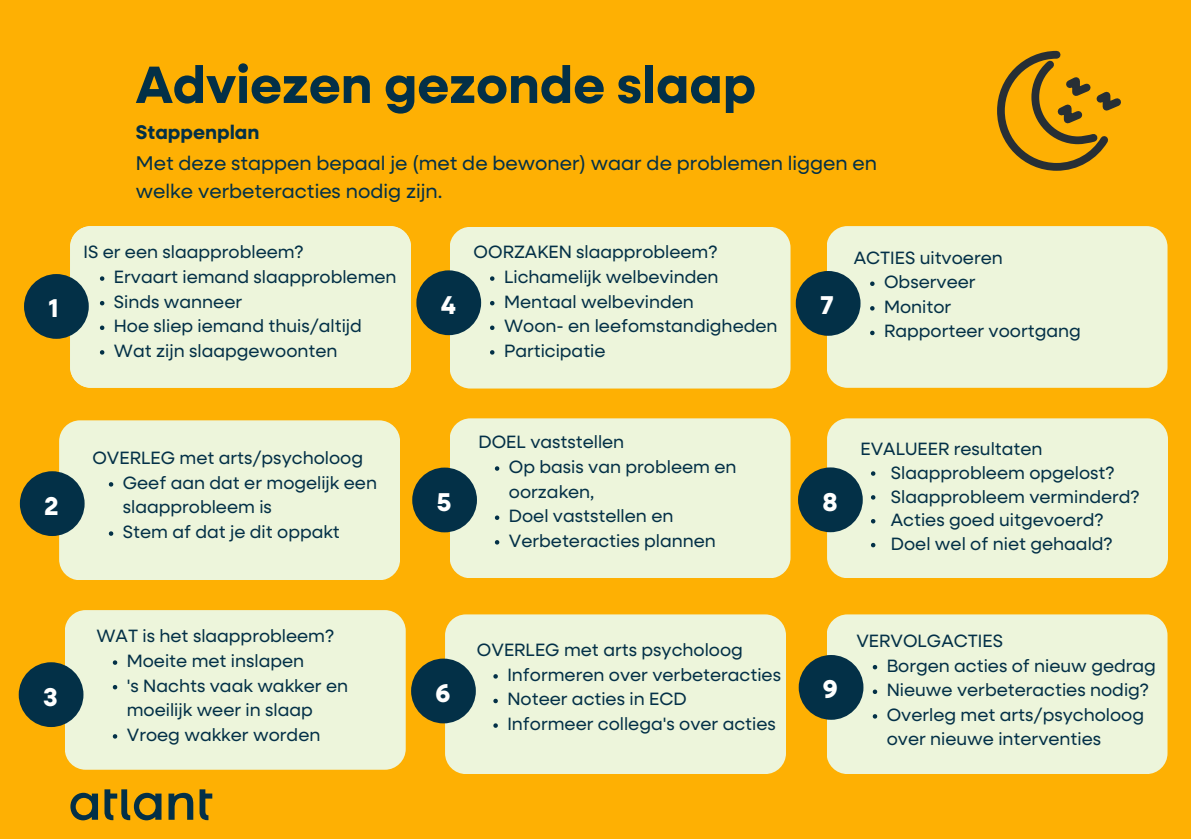
<style>
.page{position:relative;width:1191px;height:839px;background:#fff}
.page>*{position:absolute;margin:0;border:0;box-sizing:border-box;transform-origin:0 0}
.t1{font:700 52.6px "Neulis Sans";color:#033047}
.t2{font:700 25.8px "Neulis Sans";color:#fff}
.t3{font:19.8px/27.6px "Neulis Sans";color:#033047}
.t4{font:700 19.8px "Neulis Sans";color:#033047}
.t5{font:700 18.8px "The Sans C4 s";color:#fff}
.t6{font:17.8px/24.6px "Neulis Sans";color:#033047}
</style>
<div class="page">
<div style="left:0;top:0;width:1191px;height:838px;background:#feb003"></div>
<div style="left:70px;top:226px;width:341px;height:162px;background:#edf5db"></div>
<div style="left:65px;top:610px;width:341px;height:159px;background:#edf5db;border-radius:21px"></div>
<div style="left:450px;top:227px;width:341px;height:161px;background:#edf5db;border-radius:21px"></div>
<svg style="left:490px;top:276px;width:4px;height:5px"></svg>
<svg style="left:490px;top:301px;width:4px;height:4px"></svg>
<svg style="left:490px;top:325px;width:4px;height:5px"></svg>
<svg style="left:490px;top:350px;width:4px;height:4px"></svg>
<div style="left:450px;top:418px;width:340px;height:160px;background:#edf5db;border-radius:21px"></div>
<div style="left:827px;top:614px;width:340px;height:160px;background:#edf5db;border-radius:21px"></div>
<svg style="left:873px;top:665px;width:4px;height:4px"></svg>
<svg style="left:873px;top:689px;width:4px;height:5px"></svg>
<svg style="left:873px;top:714px;width:4px;height:4px"></svg>
<div style="left:59px;top:420px;width:341px;height:160px;background:#edf5db;border-radius:21px"></div>
<div style="left:445px;top:614px;width:341px;height:160px;background:#edf5db;border-radius:21px"></div>
<div style="left:827px;top:226px;width:340px;height:162px;background:#edf5db;border-radius:21px"></div>
<div style="left:827px;top:418px;width:341px;height:160px;background:#edf5db;border-radius:21px"></div>
<div style="left:24px;top:274px;width:65px;height:65px;background:#033047;border-radius:50%"></div>
<svg style="left:870px;top:281px;width:5px;height:5px"></svg>
<svg style="left:870px;top:306px;width:5px;height:4px"></svg>
<svg style="left:870px;top:331px;width:5px;height:4px"></svg>
<svg style="left:871px;top:471px;width:4px;height:4px"></svg>
<svg style="left:871px;top:495px;width:4px;height:4px"></svg>
<svg style="left:871px;top:519px;width:4px;height:4px"></svg>
<svg style="left:871px;top:543px;width:4px;height:4px"></svg>
<div style="left:20px;top:471px;width:65px;height:65px;background:#033047;border-radius:50%"></div>
<div style="left:19px;top:662px;width:64px;height:65px;background:#033047;border-radius:50%"></div>
<div style="left:796px;top:271px;width:65px;height:65px;background:#033047;border-radius:50%"></div>
<div style="left:798px;top:467px;width:65px;height:65px;background:#033047;border-radius:50%"></div>
<div style="left:799px;top:655px;width:64px;height:64px;background:#033047;border-radius:50%"></div>
<div style="left:416px;top:270px;width:65px;height:65px;background:#033047;border-radius:50%"></div>
<div style="left:412px;top:467px;width:65px;height:65px;background:#033047;border-radius:50%"></div>
<div style="left:411px;top:658px;width:65px;height:65px;background:#033047;border-radius:50%"></div>
<svg style="left:169px;top:792px;width:24px;height:27px"></svg>
<svg style="left:70px;top:792px;width:28px;height:28px"></svg>
<svg style="left:200px;top:789px;width:12px;height:31px"></svg>
<svg style="left:104px;top:789px;width:58px;height:31px"></svg>
<svg style="left:997px;top:51px;width:124px;height:120px"></svg>
<svg style="left:495px;top:466px;width:4px;height:4px"></svg>
<svg style="left:495px;top:515px;width:4px;height:5px"></svg>
<svg style="left:495px;top:540px;width:4px;height:4px"></svg>
<svg style="left:113px;top:660px;width:4px;height:4px"></svg>
<svg style="left:113px;top:685px;width:4px;height:4px"></svg>
<svg style="left:113px;top:734px;width:4px;height:4px"></svg>
<svg style="left:100px;top:276px;width:4px;height:5px"></svg>
<svg style="left:100px;top:301px;width:4px;height:4px"></svg>
<svg style="left:100px;top:325px;width:4px;height:5px"></svg>
<svg style="left:100px;top:350px;width:4px;height:4px"></svg>
<svg style="left:109px;top:482px;width:4px;height:4px"></svg>
<svg style="left:109px;top:531px;width:4px;height:5px"></svg>
<svg style="left:493px;top:674px;width:5px;height:4px"></svg>
<svg style="left:493px;top:698px;width:5px;height:5px"></svg>
<svg style="left:493px;top:723px;width:5px;height:4px"></svg>
<p class="t2" style="left:48px;top:297px;width:12px">1</p>
<p class="t1" style="left:136px;top:62px;width:622px">Adviezen gezonde slaap</p>
<p class="t4" style="left:136px;top:124px;width:125px">Stappenplan</p>
<p class="t3" style="left:136px;top:150px;width:743px">Met deze stappen bepaal je (met de bewoner) waar de problemen liggen en welke verbeteracties nodig zijn.</p>
<p class="t6" style="left:84px;top:241px;width:222px">IS er een slaapprobleem?</p>
<p class="t6" style="left:114px;top:266px;width:284px">Ervaart iemand slaapproblemen</p>
<p class="t6" style="left:114px;top:290px;width:130px">Sinds wanneer</p>
<p class="t6" style="left:114px;top:315px;width:249px">Hoe sliep iemand thuis/altijd</p>
<p class="t6" style="left:114px;top:339px;width:225px">Wat zijn slaapgewoonten</p>
<p class="t2" style="left:441px;top:294px;width:17px">4</p>
<p class="t6" style="left:474px;top:241px;width:245px">OORZAKEN slaapprobleem?</p>
<h1 class="t6" style="left:504px;top:266px;width:216px">Lichamelijk welbevinden</h1>
<h3 class="t6" style="left:504px;top:290px;width:191px">Mentaal welbevinden</h3>
<p class="t6" style="left:504px;top:315px;width:275px">Woon- en leefomstandigheden</p>
<p class="t6" style="left:504px;top:339px;width:103px">Participatie</p>
<p class="t2" style="left:820px;top:294px;width:15px">7</p>
<p class="t6" style="left:854px;top:246px;width:151px">ACTIES uitvoeren</p>
<p class="t6" style="left:884px;top:271px;width:93px">Observeer</p>
<p class="t6" style="left:884px;top:295px;width:69px">Monitor</p>
<p class="t6" style="left:884px;top:320px;width:198px">Rapporteer voortgang</p>
<p class="t2" style="left:44px;top:494px;width:16px">2</p>
<p class="t6" style="left:92px;top:447px;width:272px">OVERLEG met arts/psycholoog</p>
<p class="t6" style="left:123px;top:471px;width:256px">Geef aan dat er mogelijk een slaapprobleem is</p>
<p class="t6" style="left:123px;top:520px;width:219px">Stem af dat je dit oppakt</p>
<p class="t2" style="left:437px;top:491px;width:16px">5</p>
<p class="t6" style="left:478px;top:431px;width:147px">DOEL vaststellen</p>
<p class="t6" style="left:509px;top:455px;width:229px">Op basis van probleem en oorzaken,</p>
<p class="t6" style="left:509px;top:505px;width:166px">Doel vaststellen en</p>
<p class="t6" style="left:509px;top:529px;width:209px">Verbeteracties plannen</p>
<p class="t2" style="left:822px;top:490px;width:17px">8</p>
<p class="t6" style="left:861px;top:437px;width:183px">EVALUEER resultaten</p>
<p class="t6" style="left:891px;top:461px;width:225px">Slaapprobleem opgelost?</p>
<p class="t6" style="left:891px;top:485px;width:250px">Slaapprobleem verminderd?</p>
<p class="t6" style="left:891px;top:509px;width:214px">Acties goed uitgevoerd?</p>
<p class="t6" style="left:891px;top:533px;width:223px">Doel wel of niet gehaald?</p>
<p class="t2" style="left:43px;top:685px;width:16px">3</p>
<p class="t5" style="left:45px;top:682px;width:11px">3</p>
<p class="t6" style="left:96px;top:625px;width:239px">WAT is het slaapprobleem?</p>
<p class="t6" style="left:127px;top:649px;width:179px">Moeite met inslapen</p>
<p class="t6" style="left:127px;top:674px;width:223px">'s Nachts vaak wakker en moeilijk weer in slaap</p>
<p class="t6" style="left:127px;top:723px;width:195px">Vroeg wakker worden</p>
<p class="t5" style="left:438px;top:678px;width:11px">3</p>
<p class="t2" style="left:435px;top:681px;width:16px">6</p>
<p class="t6" style="left:477px;top:639px;width:267px">OVERLEG met arts psycholoog</p>
<p class="t6" style="left:507px;top:663px;width:275px">Informeren over verbeteracties</p>
<p class="t6" style="left:507px;top:688px;width:181px">Noteer acties in ECD</p>
<p class="t6" style="left:507px;top:712px;width:270px">Informeer collega's over acties</p>
<p class="t2" style="left:823px;top:678px;width:16px">9</p>
<p class="t6" style="left:856px;top:629px;width:148px">VERVOLGACTIES</p>
<p class="t6" style="left:887px;top:654px;width:271px">Borgen acties of nieuw gedrag</p>
<p class="t6" style="left:887px;top:679px;width:264px">Nieuwe verbeteracties nodig?</p>
<p class="t6" style="left:887px;top:703px;width:259px">Overleg met arts/psycholoog over nieuwe interventies</p>
</div>
